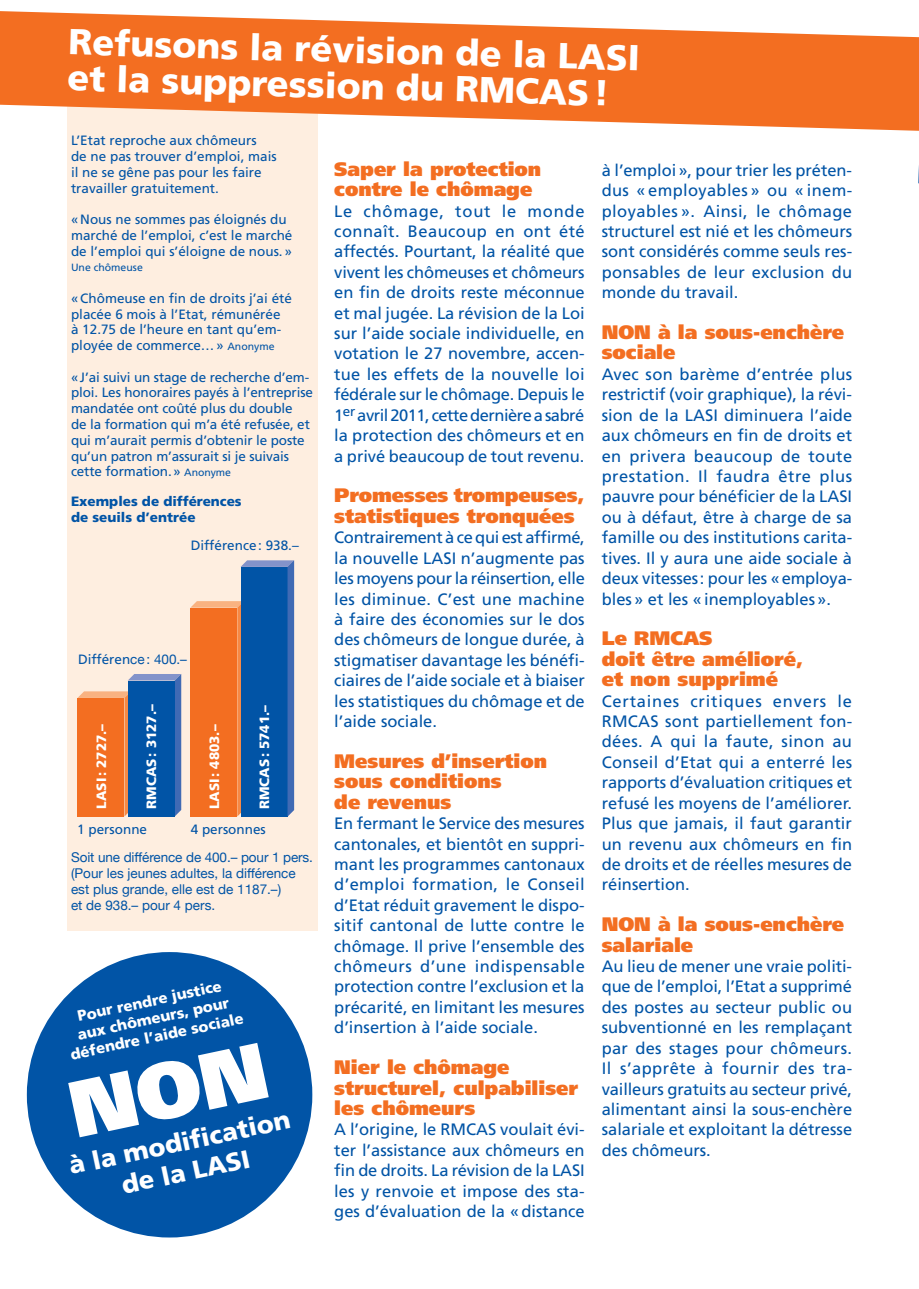
<style>
.page{position:relative;width:919px;height:1289px;background:#fff}
.page>*{position:absolute;margin:0;border:0;box-sizing:border-box;transform-origin:0 0}
.t1{font:900 36px/36.3px "Frutiger";color:#fff}
.t2{font:900 25.5px/30px "Frutiger";color:#fff;text-align:center}
.t3{font:900 19.5px/20.4px "Frutiger";color:#f36e21}
.t4{font:16.5px/20.4px "Frutiger";color:#0154a6;text-align:justify}
.t5{font:900 15px/18px "Frutiger";color:#fff;text-align:center}
.t6{font:13.5px/15.8px "Frutiger";color:#0154a6}
.t7{font:13.5px/15.8px "Helvetica Neue";color:#0154a6}
.t8{font:900 13.5px "Frutiger";color:#fff}
.t9{font:900 13.5px/15.8px "Frutiger";color:#0154a6}
.t10{font:10.5px "Frutiger";color:#0154a6}
.s1{font-size:10.5px}
.s2{font-family:"Helvetica Neue"}
</style>
<div class="page">
<div style="left:67px;top:80px;width:250px;height:851px;background:#feeee0"></div>
<svg style="left:0;top:11px;width:918px;height:120px;fill:#f36e21"></svg>
<svg style="left:918px;top:40px;width:1px;height:143px"></svg>
<svg style="left:77px;top:674px;width:104px;height:142px"></svg>
<div style="left:128px;top:680px;width:47px;height:136px;background:#0154a6"></div>
<div style="left:77px;top:698px;width:47px;height:118px;background:#f36e21"></div>
<svg style="left:190px;top:560px;width:104px;height:256px;background:#806f76"></svg>
<div style="left:27px;top:952px;width:285px;height:285px;background:#0154a6;border-radius:50%"></div>
<h1 class="t1" style="left:69px;top:21px;width:573px;rotate:2deg">Refusons la révision de la LASI et la suppression du RMCAS!</h1>
<p class="t6" style="left:71px;top:133px;width:207px">L’Etat reproche aux chômeurs<br>de ne pas trouver d’emploi, mais il ne se gêne pas pour les faire travailler gratuitement.</p>
<p class="t6" style="left:71px;top:211px;width:223px">«Nous ne sommes pas éloignés du marché de l’emploi, c’est le marché de l’emploi qui s’éloigne de nous.»</p>
<p class="t10" style="left:71px;top:261px;width:73px">Une chômeuse</p>
<p class="t6" style="left:71px;top:290px;width:222px">«Chômeuse en fin de droits j’ai été placée 6 mois à l’Etat, rémunérée<br>à 12.75 de l’heure en tant qu’em&shy;ployée de commerce…» <span class="s1">Anonyme</span></p>
<p class="t6" style="left:71px;top:369px;width:243px">«J’ai suivi un stage de recherche d’em&shy;ploi. Les honoraires payés à l’entreprise mandatée ont coûté plus du double<br>de la formation qui m’a été refusée, et qui m’aurait permis d’obtenir le poste qu’un patron m’assurait si je suivais cette formation.» <span class="s1">Anonyme</span></p>
<p class="t3" style="left:334px;top:158px;width:208px">Saper la protection contre le chômage</p>
<p class="t4" style="left:334px;top:200px;width:252px">Le chômage, tout le monde connaît. Beaucoup en ont été affectés. Pourtant, la réalité que vivent les chômeuses et chômeurs en fin de droits reste méconnue et mal jugée. La révision de la Loi sur l’aide sociale individuelle, en votation le 27 novembre, accen&shy;tue les effets de la nouvelle loi fédérale sur le chômage. Depuis le 1<sup>er</sup> avril 2011, cette dernière a sabré la protection des chômeurs et en a privé beaucoup de tout revenu.</p>
<p class="t3" style="left:334px;top:485px;width:252px">Promesses trompeuses, statistiques tronquées</p>
<p class="t4" style="left:334px;top:527px;width:252px">Contrairement à ce qui est affirmé, la nouvelle LASI n’augmente pas les moyens pour la réinsertion, elle les diminue. C’est une machine à faire des économies sur le dos des chômeurs de longue durée, à stigmatiser davantage les bénéfi&shy;ciaires de l’aide sociale et à biaiser les statistiques du chômage et de l’aide sociale.</p>
<p class="t3" style="left:334px;top:750px;width:214px">Mesures d’insertion sous conditions<br>de revenus</p>
<p class="t4" style="left:334px;top:813px;width:252px">En fermant le Service des mesures cantonales, et bientôt en suppri&shy;mant les programmes cantonaux d’emploi formation, le Conseil d’Etat réduit gravement le dispo&shy;sitif cantonal de lutte contre le chômage. Il prive l’ensemble des chômeurs d’une indispensable protection contre l’exclusion et la précarité, en limitant les mesures d’insertion à l’aide sociale.</p>
<p class="t3" style="left:334px;top:1056px;width:245px">Nier le chômage structurel, culpabiliser les chômeurs</p>
<p class="t4" style="left:334px;top:1119px;width:252px">A l’origine, le RMCAS voulait évi&shy;ter l’assistance aux chômeurs en fin de droits. La révision de la LASI les y renvoie et impose des sta&shy;ges d’évaluation de la «distance</p>
<p class="t4" style="left:601px;top:160px;width:252px">à l’emploi», pour trier les préten&shy;dus « employables » ou « inem&shy;ployables ». Ainsi, le chômage structurel est nié et les chômeurs sont considérés comme seuls res&shy;ponsables de leur exclusion du monde du travail.</p>
<p class="t3" style="left:601px;top:322px;width:244px">NON à la sous-enchère sociale</p>
<p class="t4" style="left:601px;top:364px;width:252px">Avec son barème d’entrée plus restrictif (voir graphique), la révi&shy;sion de la LASI diminuera l’aide aux chômeurs en fin de droits et en privera beaucoup de toute prestation. Il faudra être plus pauvre pour bénéficier de la LASI ou à défaut, être à charge de sa famille ou des institutions carita&shy;tives. Il y aura une aide sociale à deux vitesses: pour les «employa&shy;bles» et les «inemployables».</p>
<p class="t3" style="left:601px;top:628px;width:203px">Le RMCAS<br>doit être amélioré, et non supprimé</p>
<p class="t4" style="left:601px;top:690px;width:252px">Certaines critiques envers le RMCAS sont partiellement fon&shy;dées. A qui la faute, sinon au Conseil d’Etat qui a enterré les rapports d’évaluation critiques et refusé les moyens de l’améliorer.<br>Plus que jamais, il faut garantir un revenu aux chômeurs en fin de droits et de réelles mesures de réinsertion.</p>
<p class="t3" style="left:601px;top:914px;width:244px">NON à la sous-enchère salariale</p>
<p class="t4" style="left:601px;top:955px;width:252px">Au lieu de mener une vraie politi&shy;que de l’emploi, l’Etat a supprimé des postes au secteur public ou subventionné en les remplaçant par des stages pour chômeurs.<br>Il s’apprête à fournir des tra&shy;vailleurs gratuits au secteur privé, alimentant ainsi la sous-enchère salariale et exploitant la détresse des chômeurs.</p>
<p class="t9" style="left:71px;top:493px;width:172px">Exemples de différences de seuils d’entrée</p>
<p class="t6" style="left:191px;top:537px;width:109px">Différence: 938.–</p>
<p class="t6" style="left:78px;top:651px;width:110px">Différen<span class="s2">ce: 400.–</span></p>
<p class="t8" style="left:143px;top:808px;width:106px;rotate:-90deg">RMCAS: 3127.–</p>
<p class="t8" style="left:256px;top:809px;width:106px;rotate:-90deg">RMCAS: 5741.–</p>
<p class="t8" style="left:93px;top:808px;width:86px;rotate:-90deg">LASI: 2727.–</p>
<p class="t8" style="left:206px;top:809px;width:86px;rotate:-90deg">LASI: 4803.–</p>
<p class="t6" style="left:77px;top:820px;width:71px">1 personne</p>
<p class="t6" style="left:191px;top:820px;width:77px">4 personnes</p>
<p class="t7" style="left:71px;top:848px;width:243px">Soit une différence de 400.– pour 1 pers. (Pour les jeunes adultes, la différence est plus grande, elle est de 1187.–)<br>et de 938.– pour 4 pers.</p>
<p class="t5" style="left:61px;top:1010px;width:178px;rotate:-12deg">Pour rendre justice aux chômeurs, pour défendre l’aide sociale</p>
<h2 class="t2" style="left:66px;top:1150px;width:227px;rotate:-12deg">à la modifi cation de la LASI</h2>
</div>
